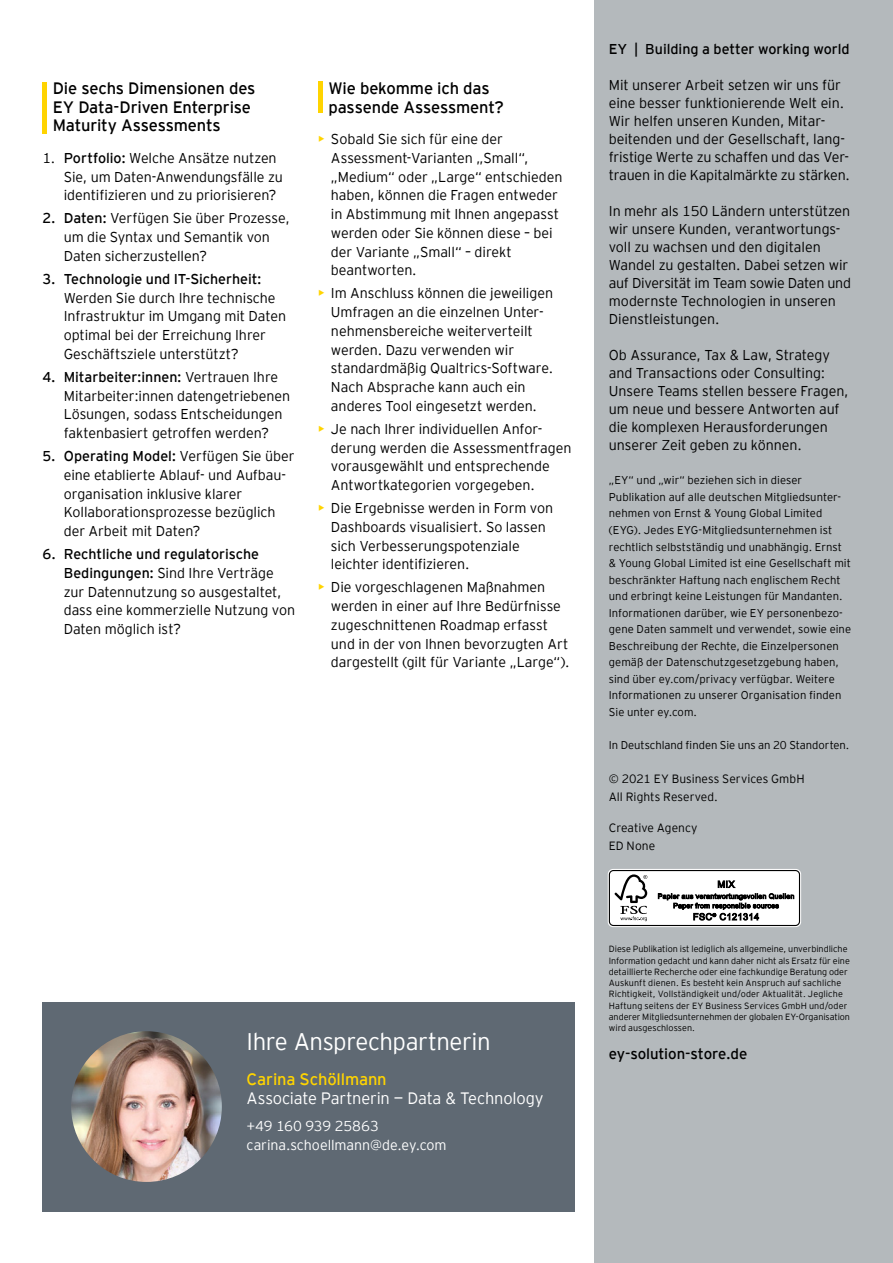
<style>
.page{position:relative;width:893px;height:1263px;background:#fff}
.page>*{position:absolute;margin:0;border:0;box-sizing:border-box;transform-origin:0 0}
.t1{font:300 24px "EY Interstate";letter-spacing:-.02em;color:#fff}
.t2{font:16.5px/18.8px "EY Interstate";letter-spacing:-.01em;color:#000}
.t3{font:300 16.5px "EY Interstate";letter-spacing:-.01em;color:#fff}
.t4{font:16.5px "EY Interstate";letter-spacing:-.01em;color:#ffd400}
.t5{font:15px "EY Interstate";letter-spacing:-.005em;color:#000}
.t6{font:300 14.25px/18.8px "EY Interstate";letter-spacing:-.005em;color:#000}
.t7{font:14.25px "EY Interstate";color:#000}
.t8{font:300 14.25px/18.8px "EY Interstate";letter-spacing:-.005em;color:#fff}
.t9{font:300 12px/18px "EY Interstate";color:#000}
.t10{font:300 11.25px/16.5px "EY Interstate";letter-spacing:.005em;color:#000}
.t11{font:300 9px/11.2px "EY Interstate";color:#000}
.s1{font-weight:400}
.s2{font-weight:400;color:#ffd400}
</style>
<div class="page">
<div style="left:595px;top:0;width:298px;height:1263px;background:#b4b9bc"></div>
<svg style="left:608px;top:869px;width:193px;height:58px"></svg>
<svg style="left:609px;top:870px;width:191px;height:56px;background:#cacaca"></svg>
<hr style="left:43px;top:82px;width:4px;height:51px;background:#ffd400">
<hr style="left:318px;top:81px;width:4px;height:32px;background:#ffd400">
<div style="left:43px;top:1002px;width:532px;height:209px;background:#5f6973"></div>
<img style="left:71px;top:1031px;width:151px;height:151px;border-radius:75px">
<p class="t2" style="left:53px;top:78px;width:204px">Die sechs Dimensionen des<br>EY Data-Driven Enterprise<br>Maturity Assessments</p>
<p class="t6" style="left:64px;top:148px;width:221px;text-indent:-21px">1. <span class="s1">Portfolio:</span> Welche Ansätze nutzen<br>Sie, um Daten-Anwendungsfälle zu identifizieren und zu priorisieren?</p>
<p class="t6" style="left:64px;top:208px;width:228px;text-indent:-21px"><span class="s1">2. Daten:</span> Verfügen Sie über Prozesse, um die Syntax und Semantik von<br>Daten sicherzustellen?</p>
<p class="t7" style="left:43px;top:269px;width:221px">3. Technologie und IT-Sicherheit:</p>
<p class="t6" style="left:64px;top:287px;width:224px">Werden Sie durch Ihre technische<br>Infrastruktur im Umgang mit Daten optimal bei der Erreichung Ihrer<br>Geschäftsziele unterstützt?</p>
<p class="t6" style="left:64px;top:367px;width:228px;text-indent:-21px"><span class="s1">4. Mitarbeiter:innen:</span> Vertrauen Ihre Mitarbeiter:innen datengetriebenen Lösungen, sodass Entscheidungen faktenbasiert getroffen werden?</p>
<p class="t6" style="left:64px;top:446px;width:232px;text-indent:-21px"><span class="s1">5. Operating Model:</span> Verfügen Sie über eine etablierte Ablauf- und Aufbau&shy;organisation inklusive klarer<br>Kollaborationsprozesse bezüglich der Arbeit mit Daten?</p>
<p class="t6" style="left:64px;top:544px;width:233px;text-indent:-21px"><span class="s1">6. Rechtliche und regulatorische<br>Bedingungen:</span> Sind Ihre Verträge zur Datennutzung so ausgestaltet, dass eine kommerzielle Nutzung von<br>Daten möglich ist?</p>
<p class="t2" style="left:328px;top:78px;width:177px">Wie bekomme ich das passende Assessment?</p>
<p class="t6" style="left:331px;top:129px;width:233px;text-indent:-13px"><span class="s2">•</span> Sobald Sie sich für eine der<br>Assessment-Varianten „Small“, „Medium“ oder „Large“ entschieden haben, können die Fragen entweder in Abstimmung mit Ihnen angepasst werden oder Sie können diese – bei der Variante „Small“ – direkt beantworten.</p>
<p class="t6" style="left:331px;top:283px;width:224px;text-indent:-13px"><span class="s2">•</span> Im Anschluss können die jeweiligen<br>Umfragen an die einzelnen Unter&shy;nehmensbereiche weiterverteilt werden. Dazu verwenden wir standardmäßig Qualtrics-Software.<br>Nach Absprache kann auch ein anderes Tool eingesetzt werden.</p>
<p class="t6" style="left:331px;top:419px;width:242px;text-indent:-13px"><span class="s2">•</span> Je nach Ihrer individuellen Anfor&shy;derung werden die Assessmentfragen vorausgewählt und entsprechende Antwortkategorien vorgegeben.</p>
<p class="t6" style="left:331px;top:498px;width:224px;text-indent:-13px"><span class="s2">•</span> Die Ergebnisse werden in Form von<br>Dashboards visualisiert. So lassen sich Verbesserungspotenziale leichter identifizieren.</p>
<p class="t6" style="left:331px;top:577px;width:240px;text-indent:-13px"><span class="s2">•</span> Die vorgeschlagenen Maßnahmen werden in einer auf Ihre Bedürfnisse zugeschnittenen Roadmap erfasst und in der von Ihnen bevorzugten Art dargestellt (gilt für Variante „Large“).</p>
<h1 class="t1" style="left:247px;top:1025px;width:246px">Ihre Ansprechpartnerin</h1>
<p class="t4" style="left:247px;top:1067px;width:142px">Carina Schöllmann</p>
<p class="t3" style="left:247px;top:1086px;width:298px">Associate Partnerin — Data &amp; Technology</p>
<p class="t8" style="left:247px;top:1116px;width:201px">+49 160 939 25863 carina.schoellmann@de.ey.com</p>
<p class="t7" style="left:609px;top:39px;width:242px">EY | Building a better working world</p>
<p class="t6" style="left:609px;top:75px;width:243px;line-height:18px">Mit unserer Arbeit setzen wir uns für eine besser funktionierende Welt ein.<br>Wir helfen unseren Kunden, Mitar&shy;beitenden und der Gesellschaft, lang&shy;fristige Werte zu schaffen und das Ver&shy;trauen in die Kapitalmärkte zu stärken.</p>
<p class="t6" style="left:609px;top:201px;width:244px;line-height:18px">In mehr als 150 Ländern unterstützen wir unsere Kunden, verantwortungs&shy;voll zu wachsen und den digitalen Wandel zu gestalten. Dabei setzen wir auf Diversität im Team sowie Daten und modernste Technologien in unseren Dienstleistungen.</p>
<p class="t6" style="left:609px;top:345px;width:241px;line-height:18px">Ob Assurance, Tax &amp; Law, Strategy and Transactions oder Consulting:<br>Unsere Teams stellen bessere Fragen, um neue und bessere Antworten auf die komplexen Herausforderungen unserer Zeit geben zu können.</p>
<p class="t10" style="left:609px;top:472px;width:244px">„EY“ und „wir“ beziehen sich in dieser Publikation auf alle deutschen Mitgliedsunter&shy;nehmen von Ernst &amp; Young Global Limited (EYG). Jedes EYG-Mitgliedsunternehmen ist rechtlich selbstständig und unabhängig. Ernst &amp; Young Global Limited ist eine Gesellschaft mit beschränkter Haftung nach englischem Recht und erbringt keine Leistungen für Mandanten.<br>Informationen darüber, wie EY personenbezo&shy;gene Daten sammelt und verwendet, sowie eine Beschreibung der Rechte, die Einzelpersonen gemäß der Datenschutzgesetzgebung haben, sind über ey.com/privacy verfügbar. Weitere Informationen zu unserer Organisation finden Sie unter ey.com.</p>
<p class="t10" style="left:609px;top:736px;width:242px">In Deutschland finden Sie uns an 20 Standorten.</p>
<p class="t9" style="left:609px;top:769px;width:197px">© 2021 EY Business Services GmbH<br>All Rights Reserved.</p>
<p class="t9" style="left:609px;top:818px;width:90px">Creative Agency<br>ED None</p>
<p class="t11" style="left:609px;top:943px;width:243px">Diese Publikation ist lediglich als allgemeine, unverbindliche Information gedacht und kann daher nicht als Ersatz für eine detaillierte Recherche oder eine fachkundige Beratung oder Auskunft dienen. Es besteht kein Anspruch auf sachliche Richtigkeit, Vollständigkeit und/oder Aktualität. Jegliche Haftung seitens der EY Business Services GmbH und/oder anderer Mitgliedsunternehmen der globalen EY-Organisation wird ausgeschlossen.</p>
<p class="t5" style="left:609px;top:1043px;width:140px">ey-solution-store.de</p>
</div>
